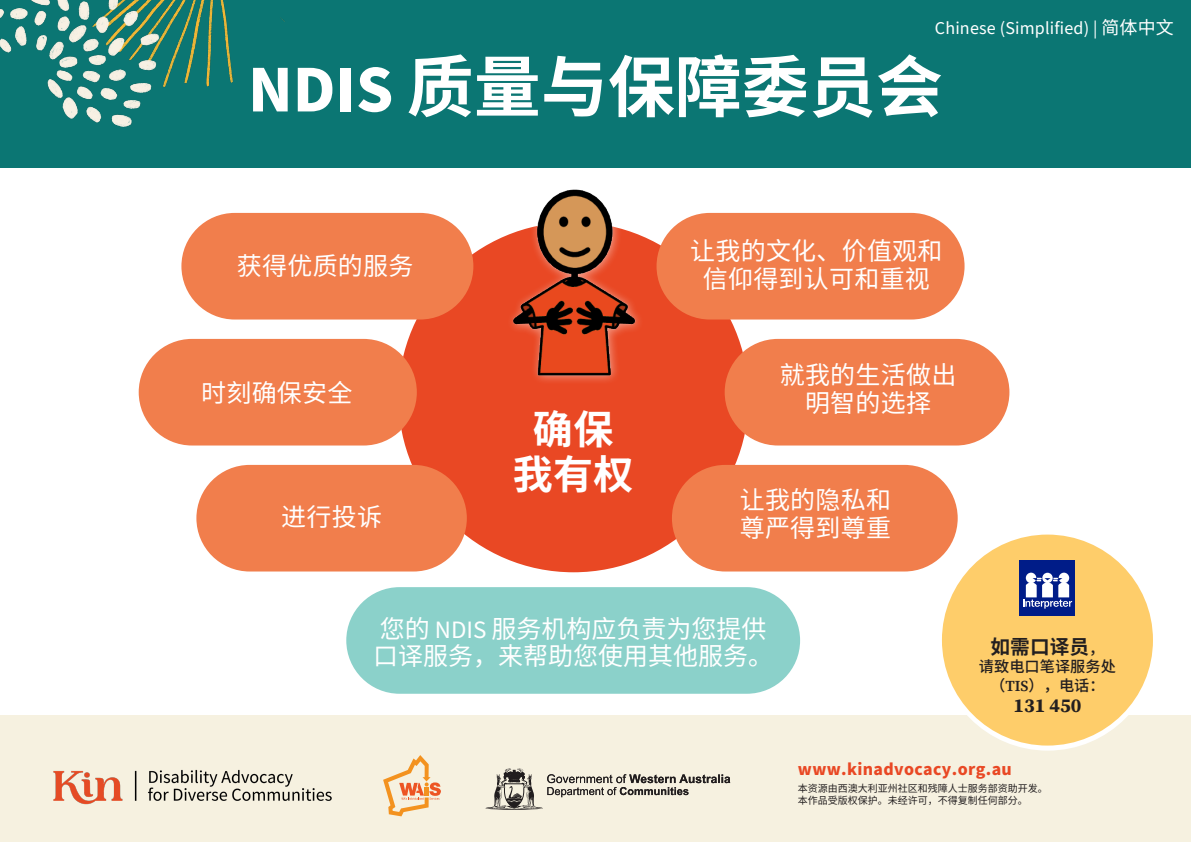
<style>
.page{position:relative;width:1191px;height:842px;background:#fff}
.page>*{position:absolute;margin:0;border:0;box-sizing:border-box;transform-origin:0 0}
.t1{font:700 67px "Noto Sans SC";color:#fff}
.t2{font:700 40px/45px "Noto Sans SC";color:#fff;text-align:center}
.t3{font:25px/28px "Noto Sans SC";letter-spacing:.01em;color:#fff;text-align:center}
.t4{font:700 19.7px "Noto Sans SC";color:#231f20}
.t5{font:19.7px "Source Serif Variable";color:#231f20}
.t6{font:18px "Source Sans Pro";letter-spacing:.01em;color:#fff}
.t7{font:700 18px "Source Sans Pro";letter-spacing:.02em;color:#e94824}
.t8{font:500 15.2px/18.8px "Noto Sans SC";color:#231f20;text-align:center}
.t9{font:10px/12px "Noto Sans SC";color:#231f20}
.s1{font-family:"Noto Sans SC"}
.s2{font-family:"Source Sans Pro"}
.s3{font-weight:500;font-size:15.2px}
.s4{font-family:"Source Serif Variable";font-weight:400}
</style>
<div class="page">
<div style="left:0;top:715px;width:1191px;height:127px;background:#f6f1e0"></div>
<div style="left:0;top:0;width:1191px;height:168px;background:#0b7673"></div>
<img style="left:0;top:0;width:285px;height:127px">
<div style="left:398px;top:222px;width:350px;height:350px;background:#e94824;border-radius:50%"></div>
<div style="left:181px;top:213px;width:292px;height:106px;background:#f17e4c;border-radius:53px"></div>
<div style="left:656px;top:213px;width:308px;height:106px;background:#f17e4c;border-radius:53px"></div>
<div style="left:196px;top:465px;width:271px;height:106px;background:#f17e4c;border-radius:53px"></div>
<div style="left:672px;top:465px;width:285px;height:106px;background:#f17e4c;border-radius:53px"></div>
<div style="left:139px;top:339px;width:278px;height:106px;background:#f17e4c;border-radius:53px"></div>
<div style="left:724px;top:339px;width:285px;height:106px;background:#f17e4c;border-radius:53px"></div>
<svg style="left:938px;top:531px;width:219px;height:220px"></svg>
<div style="left:942px;top:535px;width:211px;height:210px;background:#fecd6a;border-radius:50%"></div>
<div style="left:346px;top:587px;width:454px;height:107px;background:#8bd1ca;border-radius:53px"></div>
<div style="left:506px;top:182px;width:139px;height:203px;background:#fff;opacity:.5"></div>
<img style="left:461px;top:187px;width:226px;height:193px">
<div style="left:1019px;top:560px;width:56px;height:56px;background:#001c88"></div>
<svg style="left:1023px;top:573px;width:49px;height:36px"></svg>
<img style="left:53px;top:769px;width:279px;height:36px">
<svg style="left:383px;top:755px;width:58px;height:61px"></svg>
<svg style="left:485px;top:768px;width:245px;height:42px"></svg>
<p class="t6" style="left:935px;top:16px;width:240px">Chinese (Simplified) | <span class="s1">简体中文</span></p>
<h1 class="t1" style="left:248px;top:49px;width:696px"><span class="s2">NDIS</span> 质量与保障委员会</h1>
<p class="t3" style="left:237px;top:253px;width:178px">获得优质的服务</p>
<p class="t3" style="left:201px;top:379px;width:153px">时刻确保安全</p>
<p class="t3" style="left:281px;top:503px;width:102px">进行投诉</p>
<h2 class="t2" style="left:513px;top:408px;width:122px">确保我有权</h2>
<p class="t3" style="left:690px;top:237px;width:254px">让我的文化、价值观和信仰得到认可和重视</p>
<p class="t3" style="left:779px;top:362px;width:178px">就我的生活做出明智的选择</p>
<p class="t3" style="left:739px;top:487px;width:153px">让我的隐私和</p>
<p class="t3" style="left:739px;top:515px;width:153px">尊严得到尊重</p>
<p class="t3" style="left:373px;top:616px;width:401px;line-height:27px;text-align:left">您的 <span class="s2">NDIS</span> 服务机构应负责为您提供口译服务，来帮助您使用其他服务。</p>
<p class="t4" style="left:990px;top:635px;width:115px">如需口译员<span class="s3">，</span></p>
<p class="t8" style="left:979px;top:658px;width:138px">请致电口笔译服务处（<span class="s4">TIS</span>），电话：</p>
<p class="t5" style="left:1013px;top:692px;width:70px">131 450</p>
<p class="t7" style="left:798px;top:756px;width:215px">www.kinadvocacy.org.au</p>
<p class="t9" style="left:798px;top:782px;width:251px">本资源由西澳大利亚州社区和残障人士服务部资助开发。本作品受版权保护。未经许可，不得复制任何部分。</p>
</div>
